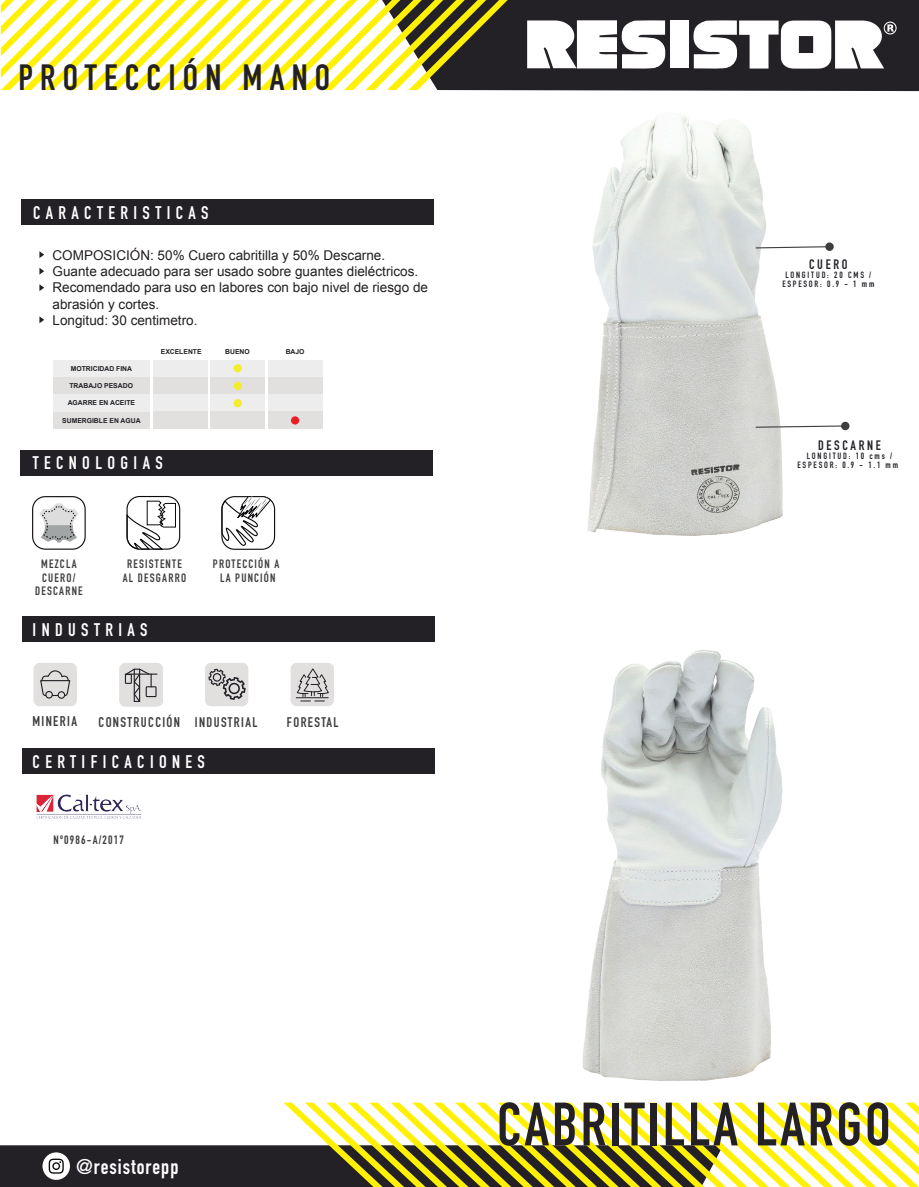
<style>
.page{position:relative;width:919px;height:1187px;background:#fff}
.page>*{position:absolute;margin:0;border:0;box-sizing:border-box;transform-origin:0 0}
.t1{font:700 60.15px "DIN Condensed";letter-spacing:.05em;color:#232026}
.t2{font:700 36px "DIN Condensed";letter-spacing:.2em;color:#232026}
.t3{font:700 21px "DIN Condensed";letter-spacing:.05em;color:#fff}
.t4{font:700 18px "DIN Condensed";letter-spacing:.3em;color:#fff}
.t5{font:700 13.95px "DIN Condensed";letter-spacing:.1em;color:#3e3e3f}
.t6{font:700 13.8px "DIN Condensed";letter-spacing:.1em;color:#3e3e3f}
.t7{font:13.5px/16.2px "Arial";color:#231f20}
.t8{font:700 13.5px "DIN Condensed";letter-spacing:.2em;color:#232026}
.t9{font:700 12px/13.5px "DIN Condensed";letter-spacing:.1em;color:#3e3e3f;text-align:center}
.t10{font:700 9px/9px "DIN Condensed";letter-spacing:.2em;color:#232026;text-align:center}
.t11{font:700 6.75px "Arial";color:#232026}
.s1{font-size:13.8px}
</style>
<div class="page">
<div style="left:21px;top:200px;width:412px;height:25px;background:#232026"></div>
<div style="left:21px;top:450px;width:412px;height:26px;background:#232026"></div>
<div style="left:22px;top:616px;width:412px;height:26px;background:#232026"></div>
<div style="left:22px;top:748px;width:413px;height:25px;background:#232026"></div>
<div style="left:387px;top:0;width:531px;height:91px;background:#232026"></div>
<svg style="left:1px;top:0;width:506px;height:90px"></svg>
<svg style="left:0;top:1102px;width:918px;height:84px"></svg>
<svg style="left:527px;top:20px;width:138px;height:49px"></svg>
<div style="left:670px;top:21px;width:19px;height:47px;background:#fff"></div>
<svg style="left:693px;top:20px;width:203px;height:49px"></svg>
<div style="left:119px;top:662px;width:44px;height:44px;background:#e1e0df;border-radius:6px"></div>
<div style="left:146px;top:686px;width:10px;height:11px;border:1px solid #232026"></div>
<hr style="left:125px;top:673px;width:32px;height:1px;background:#232026">
<svg style="left:125px;top:668px;width:27px;height:34px"></svg>
<div style="left:205px;top:662px;width:43px;height:44px;background:#e1e0df;border-radius:6px"></div>
<svg style="left:208px;top:668px;width:38px;height:32px"></svg>
<div style="left:53px;top:360px;width:97px;height:17px;background:#ecedec"></div>
<div style="left:153px;top:360px;width:54px;height:17px;background:#ecedec"></div>
<div style="left:53px;top:377px;width:97px;height:17px;background:#e1e0df"></div>
<div style="left:53px;top:412px;width:97px;height:17px;background:#e1e0df"></div>
<div style="left:153px;top:377px;width:54px;height:17px;background:#e1e0df"></div>
<div style="left:153px;top:394px;width:54px;height:18px;background:#ecedec"></div>
<div style="left:153px;top:412px;width:54px;height:17px;background:#e1e0df"></div>
<div style="left:211px;top:360px;width:54px;height:17px;background:#ecedec"></div>
<div style="left:211px;top:377px;width:54px;height:17px;background:#e1e0df"></div>
<div style="left:211px;top:394px;width:54px;height:18px;background:#ecedec"></div>
<div style="left:211px;top:412px;width:54px;height:17px;background:#e1e0df"></div>
<div style="left:268px;top:360px;width:54px;height:17px;background:#ecedec"></div>
<div style="left:268px;top:377px;width:54px;height:17px;background:#e1e0df"></div>
<div style="left:268px;top:394px;width:54px;height:18px;background:#ecedec"></div>
<div style="left:268px;top:412px;width:54px;height:17px;background:#e1e0df"></div>
<div style="left:53px;top:394px;width:97px;height:18px;background:#ecedec"></div>
<div style="left:291px;top:416px;width:8px;height:8px;background:#ee1d23;border-radius:50%"></div>
<div style="left:234px;top:399px;width:8px;height:8px;background:#f4ed2f;border-radius:50%"></div>
<div style="left:234px;top:364px;width:8px;height:8px;background:#f4ed2f;border-radius:50%"></div>
<div style="left:234px;top:382px;width:8px;height:8px;background:#f4ed2f;border-radius:50%"></div>
<div style="left:33px;top:662px;width:44px;height:44px;background:#e1e0df;border-radius:6px"></div>
<div style="left:45px;top:691px;width:8px;height:7px;border:1px solid #232026;border-radius:50%"></div>
<div style="left:58px;top:691px;width:7px;height:7px;border:1px solid #232026;border-radius:50%"></div>
<svg style="left:40px;top:670px;width:31px;height:26px"></svg>
<svg style="left:39px;top:251px;width:5px;height:7px"></svg>
<svg style="left:39px;top:284px;width:5px;height:7px"></svg>
<svg style="left:39px;top:316px;width:5px;height:7px"></svg>
<svg style="left:39px;top:268px;width:5px;height:6px"></svg>
<img style="left:36px;top:794px;width:106px;height:25px">
<div style="left:126px;top:496px;width:54px;height:53px;border:1px solid #0b090c;border-radius:13px"></div>
<svg style="left:126px;top:500px;width:50px;height:50px"></svg>
<div style="left:290px;top:662px;width:44px;height:44px;background:#e1e0df;border-radius:6px"></div>
<svg style="left:296px;top:669px;width:33px;height:32px"></svg>
<div style="left:32px;top:496px;width:54px;height:53px;border:1px solid #0b090c;border-radius:13px"></div>
<svg style="left:39px;top:503px;width:39px;height:39px"></svg>
<div style="left:221px;top:496px;width:54px;height:54px;border:1px solid #0b090c;border-radius:13px"></div>
<svg style="left:221px;top:496px;width:50px;height:50px"></svg>
<img style="left:582px;top:115px;width:200px;height:965px">
<svg style="left:754px;top:425px;width:87px;height:3px"></svg>
<div style="left:841px;top:421px;width:8px;height:9px;background:#3e3e3f;border-radius:50%"></div>
<svg style="left:754px;top:245px;width:71px;height:4px"></svg>
<div style="left:825px;top:242px;width:8px;height:9px;background:#3e3e3f;border-radius:50%"></div>
<h2 class="t2" style="left:18px;top:53px;width:313px">PROTECCIÓN MANO</h2>
<h3 class="t4" style="left:33px;top:200px;width:177px">CARACTERISTICAS</h3>
<p class="t7" style="left:53px;top:247px;width:377px">COMPOSICIÓN: 50% Cuero cabritilla y 50% Descarne.<br>Guante adecuado para ser usado sobre guantes dieléctricos.<br>Recomendado para uso en labores con bajo nivel de riesgo de abrasión y cortes.<br>Longitud: 30 centimetro.</p>
<p class="t11" style="left:71px;top:364px;width:63px">MOTRICIDAD FINA</p>
<p class="t11" style="left:69px;top:381px;width:65px">TRABAJO PESADO</p>
<p class="t11" style="left:68px;top:398px;width:69px">AGARRE EN ACEITE</p>
<p class="t11" style="left:62px;top:416px;width:80px">SUMERGIBLE EN AGUA</p>
<p class="t11" style="left:161px;top:347px;width:42px">EXCELENTE</p>
<p class="t11" style="left:225px;top:347px;width:26px">BUENO</p>
<p class="t11" style="left:286px;top:347px;width:20px">BAJO</p>
<h3 class="t4" style="left:33px;top:451px;width:131px">TECNOLOGIAS</h3>
<p class="t9" style="left:35px;top:557px;width:49px">MEZCLA<br>CUERO/<br>DESCARNE</p>
<p class="t9" style="left:213px;top:557px;width:68px">PROTECCIÓN A<br>LA PUNCIÓN</p>
<p class="t9" style="left:123px;top:557px;width:65px">RESISTENTE<br>AL DESGARRO</p>
<h3 class="t4" style="left:33px;top:617px;width:116px">INDUSTRIAS</h3>
<p class="t5" style="left:32px;top:711px;width:46px">MINERIA</p>
<p class="t5" style="left:99px;top:712px;width:160px">CONSTRUCCIÓN <span class="s1">INDUSTRIAL</span></p>
<h3 class="t4" style="left:33px;top:749px;width:174px">CERTIFICACIONES</h3>
<p class="t9" style="left:53px;top:832px;width:72px">Nº0986-A/2017</p>
<p class="t6" style="left:287px;top:712px;width:53px">FORESTAL</p>
<p class="t8" style="left:809px;top:255px;width:40px">CUERO</p>
<p class="t10" style="left:782px;top:270px;width:93px">LONGITUD: 20 CMS /<br>ESPESOR: 0.9 - 1 mm</p>
<p class="t8" style="left:818px;top:436px;width:64px">DESCARNE</p>
<p class="t10" style="left:797px;top:451px;width:102px">LONGITUD: 10 cms /<br>ESPESOR: 0.9 - 1.1 mm</p>
<h3 class="t3" style="left:76px;top:1152px;width:104px">@resistorepp</h3>
<h1 class="t1" style="left:497px;top:1083px;width:395px">CABRITILLA LARGO</h1>
</div>
